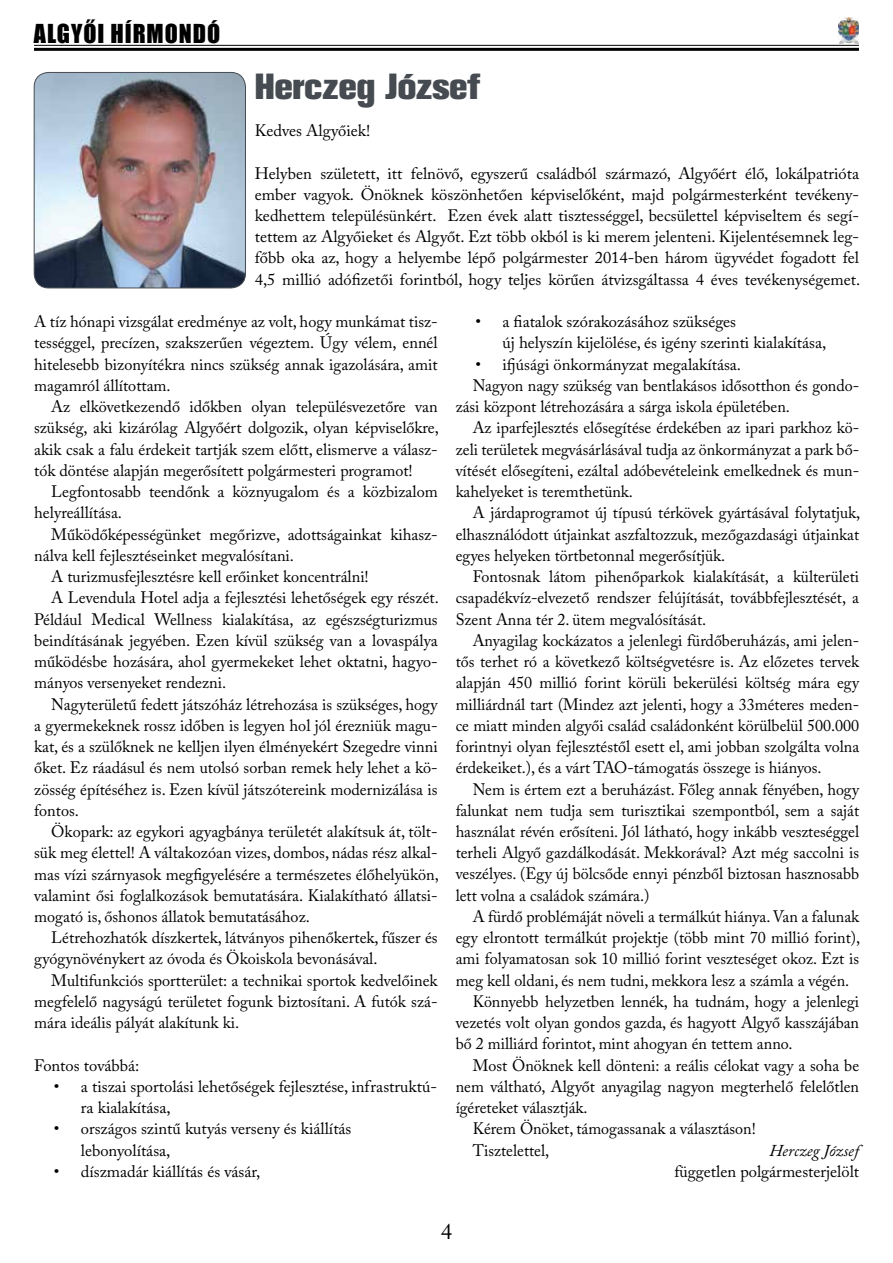
<style>
.page{position:relative;width:893px;height:1263px;background:#fff}
.page>*{position:absolute;margin:0;border:0;box-sizing:border-box;transform-origin:0 0}
.t1{font:800 36px "Akzidenz Grotesk Pro";color:#454b50}
.t2{font:24px "Impact";letter-spacing:.04em;color:#000}
.t3{font:22.5px "Adobe Caslon Pro";color:#000}
.t4{font:16.5px/21.3px "Adobe Caslon Pro";color:#000}
.t5{font:italic 16.5px "Adobe Caslon Pro";color:#000}
</style>
<div class="page">
<hr style="left:34px;top:45px;width:825px;height:1px;background:#000">
<hr style="left:34px;top:48px;width:825px;height:3px;background:#000">
<img style="left:838px;top:17px;width:21px;height:26px">
<img style="left:34px;top:72px;width:211px;height:216px">
<div style="left:34px;top:72px;width:212px;height:216px;border:1px solid #454b50;border-radius:14px"></div>
<h2 class="t2" style="left:34px;top:15px;width:188px">ALGYŐI HÍRMONDÓ</h2>
<h1 class="t1" style="left:255px;top:64px;width:227px">Herczeg József</h1>
<p class="t4" style="left:255px;top:120px;width:117px">Kedves Algyőiek!</p>
<p class="t4" style="left:255px;top:162px;width:607px;text-align:justify">Helyben született, itt felnövő, egyszerű családból származó, Algyőért élő, lokálpatrióta ember vagyok. Önöknek köszönhetően képviselőként, majd polgármesterként tevékeny&shy;kedhettem településünkért. Ezen évek alatt tisztességgel, becsülettel képviseltem és segí&shy;tettem az Algyőieket és Algyőt. Ezt több okból is ki merem jelenteni. Kijelentésemnek leg&shy;főbb oka az, hogy a helyembe lépő polgármester 2014-ben három ügyvédet fogadott fel 4,5 millió adófizetői forintból, hogy teljes körűen átvizsgáltassa 4 éves tevékenységemet.</p>
<p class="t4" style="left:34px;top:311px;width:405px;text-align:justify">A tíz hónapi vizsgálat eredménye az volt, hogy munkámat tisz&shy;tességgel, precízen, szakszerűen végeztem. Úgy vélem, ennél hitelesebb bizonyítékra nincs szükség annak igazolására, amit magamról állítottam.</p>
<p class="t4" style="left:34px;top:396px;width:406px;text-align:justify;text-indent:17px">Az elkövetkezendő időkben olyan településvezetőre van szükség, aki kizárólag Algyőért dolgozik, olyan képviselőkre, akik csak a falu érdekeit tartják szem előtt, elismerve a válasz&shy;tók döntése alapján megerősített polgármesteri programot!</p>
<p class="t4" style="left:34px;top:481px;width:405px;text-indent:17px">Legfontosabb teendőnk a köznyugalom és a közbizalom helyreállítása.</p>
<p class="t4" style="left:51px;top:523px;width:388px">Működőképességünket megőrizve, adottságainkat kihasz-</p>
<p class="t4" style="left:34px;top:544px;width:261px">nálva kell fejlesztéseinket megvalósítani.</p>
<p class="t4" style="left:51px;top:566px;width:319px">A turizmusfejlesztésre kell erőinket koncentrálni!</p>
<p class="t4" style="left:51px;top:587px;width:389px">A Levendula Hotel adja a fejlesztési lehetőségek egy részét.</p>
<p class="t4" style="left:34px;top:608px;width:405px">Például Medical Wellness kialakítása, az egészségturizmus</p>
<p class="t4" style="left:34px;top:629px;width:405px">beindításának jegyében. Ezen kívül szükség van a lovaspálya</p>
<p class="t4" style="left:34px;top:651px;width:405px">működésbe hozására, ahol gyermekeket lehet oktatni, hagyo-</p>
<p class="t4" style="left:34px;top:672px;width:193px">mányos versenyeket rendezni.</p>
<p class="t4" style="left:51px;top:693px;width:388px">Nagyterületű fedett játszóház létrehozása is szükséges, hogy</p>
<p class="t4" style="left:34px;top:714px;width:405px">a gyermekeknek rossz időben is legyen hol jól érezniük magu-</p>
<p class="t4" style="left:34px;top:736px;width:405px">kat, és a szülőknek ne kelljen ilyen élményekért Szegedre vinni</p>
<p class="t4" style="left:34px;top:757px;width:405px">őket. Ez ráadásul és nem utolsó sorban remek hely lehet a kö-</p>
<p class="t4" style="left:34px;top:778px;width:405px">zösség építéséhez is. Ezen kívül játszótereink modernizálása is</p>
<p class="t4" style="left:34px;top:799px;width:46px">fontos.</p>
<p class="t4" style="left:51px;top:821px;width:388px">Ökopark: az egykori agyagbánya területét alakítsuk át, tölt-</p>
<p class="t4" style="left:34px;top:842px;width:405px">sük meg élettel! A váltakozóan vizes, dombos, nádas rész alkal-</p>
<p class="t4" style="left:34px;top:863px;width:406px">mas vízi szárnyasok megfigyelésére a természetes élőhelyükön,</p>
<p class="t4" style="left:34px;top:884px;width:405px">valamint ősi foglalkozások bemutatására. Kialakítható állatsi-</p>
<p class="t4" style="left:34px;top:906px;width:277px">mogató is, őshonos állatok bemutatásához.</p>
<p class="t4" style="left:51px;top:927px;width:388px">Létrehozhatók díszkertek, látványos pihenőkertek, fűszer és</p>
<p class="t4" style="left:34px;top:948px;width:345px">gyógynövénykert az óvoda és Ökoiskola bevonásával.</p>
<p class="t4" style="left:51px;top:969px;width:388px">Multifunkciós sportterület: a technikai sportok kedvelőinek</p>
<p class="t4" style="left:34px;top:990px;width:405px">megfelelő nagyságú területet fogunk biztosítani. A futók szá-</p>
<p class="t4" style="left:34px;top:1012px;width:206px">mára ideális pályát alakítunk ki.</p>
<p class="t4" style="left:34px;top:1054px;width:107px">Fontos továbbá:</p>
<p class="t4" style="left:81px;top:1075px;width:358px;text-indent:-27px">• a tiszai sportolási lehetőségek fejlesztése, infrastruktú&shy;ra kialakítása,</p>
<p class="t4" style="left:81px;top:1118px;width:272px;text-indent:-27px">• országos szintű kutyás verseny és kiállítás lebonyolítása,</p>
<p class="t4" style="left:54px;top:1160px;width:208px">• díszmadár kiállítás és vásár,</p>
<p class="t4" style="left:502px;top:311px;width:325px;text-indent:-27px">• a fiatalok szórakozásához szükséges<br>új helyszín kijelölése, és igény szerinti kialakítása,</p>
<p class="t4" style="left:475px;top:353px;width:267px">• ifjúsági önkormányzat megalakítása.</p>
<p class="t4" style="left:473px;top:375px;width:388px">Nagyon nagy szükség van bentlakásos idősotthon és gondo-</p>
<p class="t4" style="left:456px;top:396px;width:336px">zási központ létrehozására a sárga iskola épületében.</p>
<p class="t4" style="left:473px;top:417px;width:388px">Az iparfejlesztés elősegítése érdekében az ipari parkhoz kö-</p>
<p class="t4" style="left:456px;top:438px;width:405px">zeli területek megvásárlásával tudja az önkormányzat a park bő-</p>
<p class="t4" style="left:456px;top:460px;width:405px">vítését elősegíteni, ezáltal adóbevételeink emelkednek és mun-</p>
<p class="t4" style="left:456px;top:481px;width:179px">kahelyeket is teremthetünk.</p>
<p class="t4" style="left:473px;top:502px;width:389px">A járdaprogramot új típusú térkövek gyártásával folytatjuk,</p>
<p class="t4" style="left:456px;top:523px;width:405px">elhasználódott útjainkat aszfaltozzuk, mezőgazdasági útjainkat</p>
<p class="t4" style="left:456px;top:544px;width:271px">egyes helyeken törtbetonnal megerősítjük.</p>
<p class="t4" style="left:473px;top:566px;width:388px">Fontosnak látom pihenőparkok kialakítását, a külterületi</p>
<p class="t4" style="left:456px;top:587px;width:405px">csapadékvíz-elvezető rendszer felújítását, továbbfejlesztését, a</p>
<p class="t4" style="left:456px;top:608px;width:252px">Szent Anna tér 2. ütem megvalósítását.</p>
<p class="t4" style="left:473px;top:629px;width:388px">Anyagilag kockázatos a jelenlegi fürdőberuházás, ami jelen-</p>
<p class="t4" style="left:456px;top:651px;width:405px">tős terhet ró a következő költségvetésre is. Az előzetes tervek</p>
<p class="t4" style="left:456px;top:672px;width:405px">alapján 450 millió forint körüli bekerülési költség mára egy</p>
<p class="t4" style="left:456px;top:693px;width:405px">milliárdnál tart (Mindez azt jelenti, hogy a 33méteres meden-</p>
<p class="t4" style="left:456px;top:714px;width:405px">ce miatt minden algyői család családonként körülbelül 500.000</p>
<p class="t4" style="left:456px;top:736px;width:405px">forintnyi olyan fejlesztéstől esett el, ami jobban szolgálta volna</p>
<p class="t4" style="left:456px;top:757px;width:367px">érdekeiket.), és a várt TAO-támogatás összege is hiányos.</p>
<p class="t4" style="left:473px;top:778px;width:388px">Nem is értem ezt a beruházást. Főleg annak fényében, hogy</p>
<p class="t4" style="left:456px;top:799px;width:405px">falunkat nem tudja sem turisztikai szempontból, sem a saját</p>
<p class="t4" style="left:456px;top:821px;width:405px">használat révén erősíteni. Jól látható, hogy inkább veszteséggel</p>
<p class="t4" style="left:456px;top:842px;width:405px">terheli Algyő gazdálkodását. Mekkorával? Azt még saccolni is</p>
<p class="t4" style="left:456px;top:863px;width:405px">veszélyes. (Egy új bölcsőde ennyi pénzből biztosan hasznosabb</p>
<p class="t4" style="left:456px;top:884px;width:195px">lett volna a családok számára.)</p>
<p class="t4" style="left:473px;top:906px;width:388px">A fürdő problémáját növeli a termálkút hiánya. Van a falunak</p>
<p class="t4" style="left:456px;top:927px;width:406px">egy elrontott termálkút projektje (több mint 70 millió forint),</p>
<p class="t4" style="left:456px;top:948px;width:405px">ami folyamatosan sok 10 millió forint veszteséget okoz. Ezt is</p>
<p class="t4" style="left:456px;top:969px;width:395px">meg kell oldani, és nem tudni, mekkora lesz a számla a végén.</p>
<p class="t4" style="left:473px;top:990px;width:388px">Könnyebb helyzetben lennék, ha tudnám, hogy a jelenlegi</p>
<p class="t4" style="left:456px;top:1012px;width:405px">vezetés volt olyan gondos gazda, és hagyott Algyő kasszájában</p>
<p class="t4" style="left:456px;top:1033px;width:338px">bő 2 milliárd forintot, mint ahogyan én tettem anno.</p>
<p class="t4" style="left:473px;top:1054px;width:388px">Most Önöknek kell dönteni: a reális célokat vagy a soha be</p>
<p class="t4" style="left:456px;top:1075px;width:405px">nem váltható, Algyőt anyagilag nagyon megterhelő felelőtlen</p>
<p class="t4" style="left:456px;top:1097px;width:133px">ígéreteket választják.</p>
<p class="t4" style="left:473px;top:1118px;width:285px">Kérem Önöket, támogassanak a választáson!</p>
<p class="t4" style="left:473px;top:1139px;width:78px">Tisztelettel,</p>
<p class="t5" style="left:769px;top:1140px;width:91px">Herczeg József</p>
<p class="t4" style="left:674px;top:1160px;width:186px">független polgármesterjelölt</p>
<h3 class="t3" style="left:441px;top:1218px;width:13px">4</h3>
</div>
